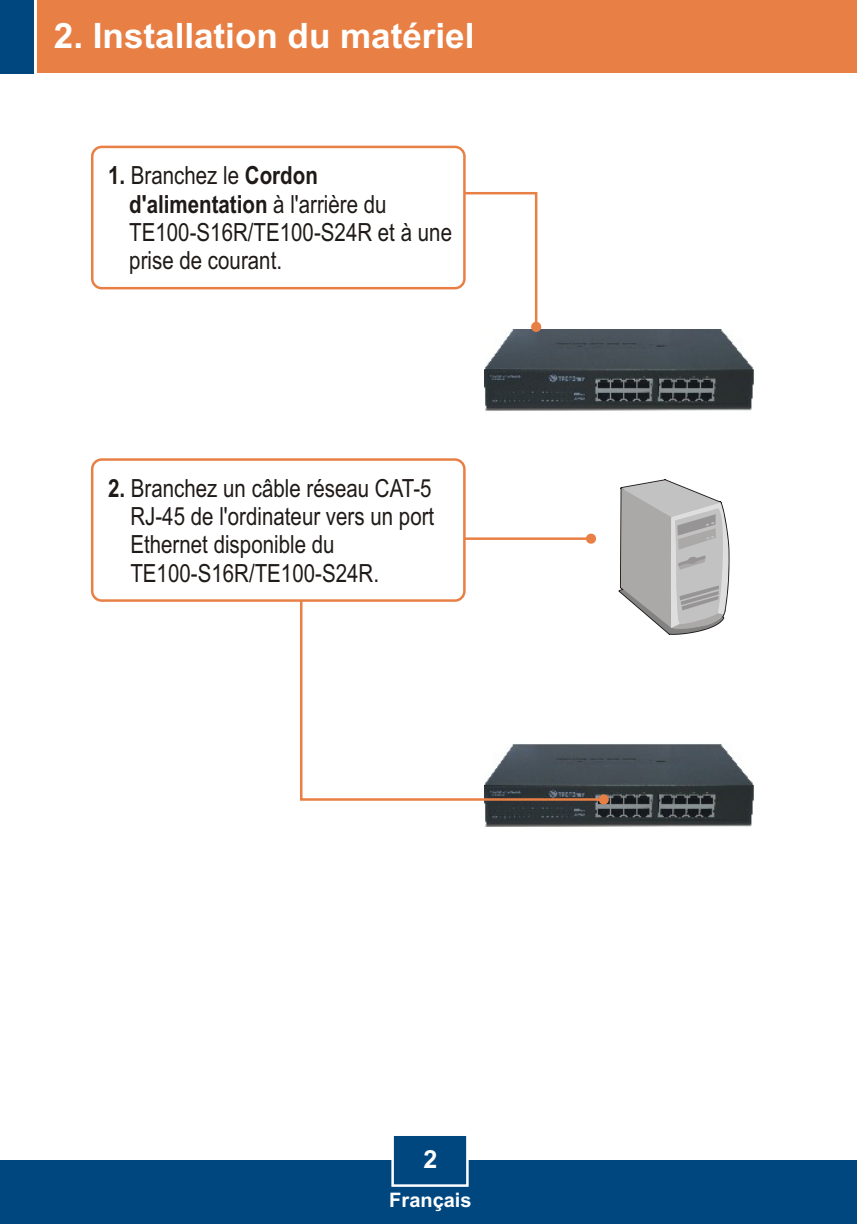
<style>
.page{position:relative;width:857px;height:1224px;background:#fff}
.page>*{position:absolute;margin:0;border:0;box-sizing:border-box;transform-origin:0 0}
.t1{font:700 35px "Arial";color:#fff}
.t2{font:25px/28.2px "Arial Narrow";color:#1f1a17}
.t3{font:700 25px "Arial";color:#fff}
.t4{font:700 20px "Arial";color:#fff}
.s1{font-weight:700}
</style>
<div class="page">
<img style="left:484px;top:744px;width:270px;height:83px">
<img style="left:484px;top:329px;width:270px;height:82px">
<div style="left:0;top:1160px;width:856px;height:64px;background:#004780"></div>
<div style="left:37px;top:0;width:819px;height:73px;background:#e88045"></div>
<div style="left:0;top:0;width:34px;height:73px;background:#004780"></div>
<svg style="left:300px;top:580px;width:308px;height:224px"></svg>
<svg style="left:430px;top:192px;width:111px;height:140px"></svg>
<svg style="left:618px;top:479px;width:111px;height:156px"></svg>
<svg style="left:465px;top:534px;width:130px;height:10px"></svg>
<svg style="left:391px;top:1136px;width:78px;height:51px"></svg>
<div style="left:91px;top:458px;width:374px;height:144px;background:#fff;border:3px solid #e88045;border-radius:9px"></div>
<div style="left:91px;top:146px;width:374px;height:143px;background:#fff;border:3px solid #e88045;border-radius:9px"></div>
<h1 class="t1" style="left:54px;top:23px;width:422px">2. Installation du matériel</h1>
<p class="t2" style="left:129px;top:163px;width:324px;text-indent:-21px"><span class="s1">1.</span> Branchez le <span class="s1">Cordon d'alimentation</span> à l'arrière du<br>TE100-S16R/TE100-S24R et à une prise de courant.</p>
<p class="t2" style="left:130px;top:476px;width:305px;text-indent:-22px"><span class="s1">2.</span> Branchez un câble réseau CAT-5<br>RJ-45 de l'ordinateur vers un port<br>Ethernet disponible du<br>TE100-S16R/TE100-S24R.</p>
<p class="t3" style="left:423px;top:1150px;width:15px">2</p>
<p class="t4" style="left:389px;top:1192px;width:84px">Français</p>
</div>
